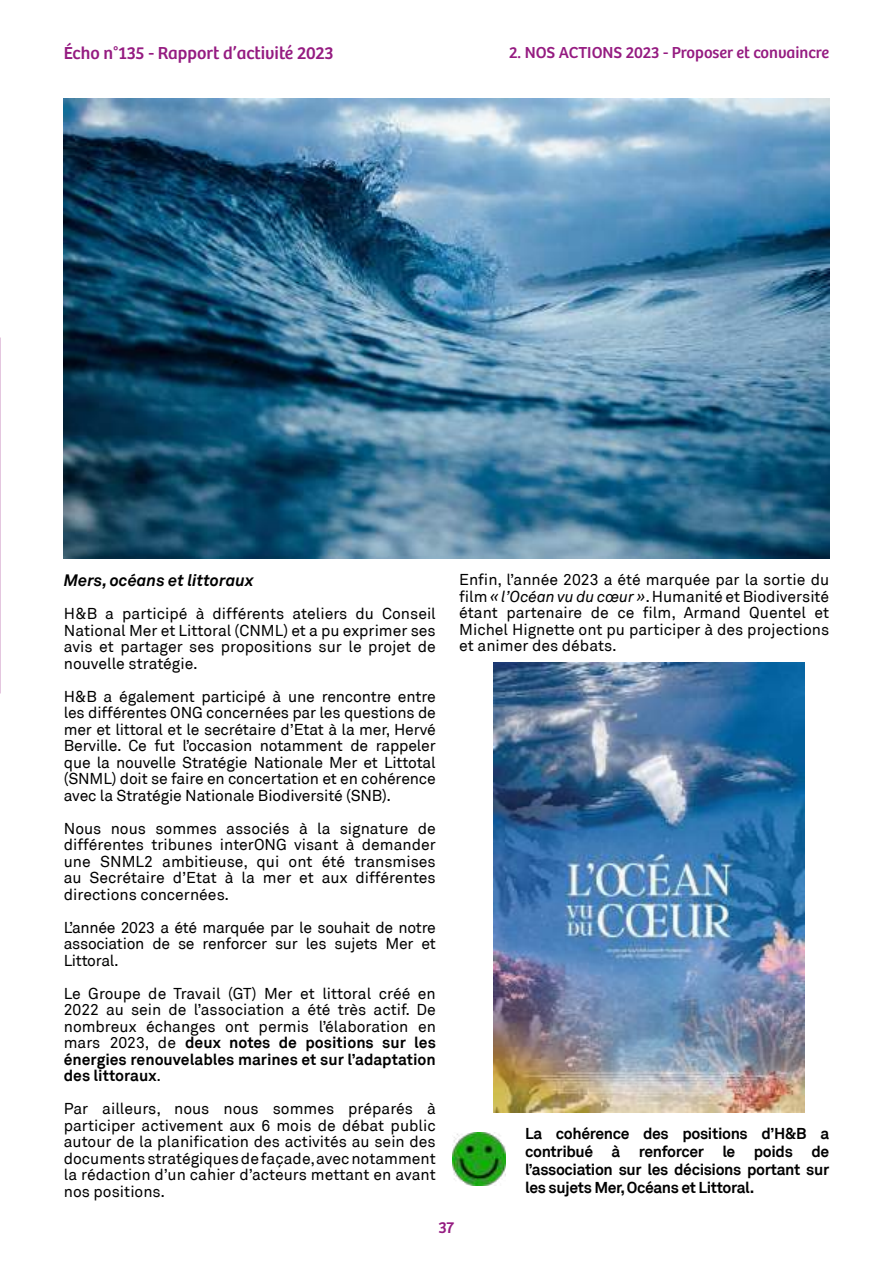
<style>
.page{position:relative;width:893px;height:1263px;background:#fff}
.page>*{position:absolute;margin:0;border:0;box-sizing:border-box;transform-origin:0 0}
.t1{font:18px "Bree";color:#951b81}
.t2{font:16.5px "Bree";color:#951b81}
.t3{font:italic 700 16.5px "Akkurat";color:#000}
.t4{font:15.75px/16.5px "Akkurat";color:#000;text-align:justify}
.t5{font:700 15.75px/18px "Akkurat";letter-spacing:-.025em;color:#000;text-align:justify}
.s1{font-weight:700}
.s2{font-style:italic}
</style>
<div class="page">
<img style="left:64px;top:99px;width:765px;height:459px">
<img style="left:453px;top:1133px;width:52px;height:52px">
<img style="left:493px;top:663px;width:312px;height:450px">
<p class="t1" style="left:64px;top:42px;width:271px">Écho n°135 - Rapport d’activité 2023</p>
<p class="t2" style="left:509px;top:42px;width:322px">2. NOS ACTIONS 2023 - Proposer et convaincre</p>
<p class="t3" style="left:64px;top:570px;width:191px">Mers, océans et littoraux</p>
<p class="t4" style="left:64px;top:606px;width:374px">H&amp;B a participé à différents ateliers du Conseil National Mer et Littoral (CNML) et a pu exprimer ses avis et partager ses propositions sur le projet de nouvelle stratégie.</p>
<p class="t4" style="left:64px;top:688px;width:374px">H&amp;B a également participé à une rencontre entre les différentes ONG concernées par les questions de mer et littoral et le secrétaire d’Etat à la mer, Hervé Berville. Ce fut l’occasion notamment de rappeler que la nouvelle Stratégie Nationale Mer et Littotal (SNML) doit se faire en concertation et en cohérence avec la Stratégie Nationale Biodiversité (SNB).</p>
<p class="t4" style="left:64px;top:820px;width:374px">Nous nous sommes associés à la signature de différentes tribunes interONG visant à demander une SNML2 ambitieuse, qui ont été transmises au Secrétaire d’Etat à la mer et aux différentes directions concernées.</p>
<p class="t4" style="left:64px;top:919px;width:374px">L’année 2023 a été marquée par le souhait de notre association de se renforcer sur les sujets Mer et Littoral.</p>
<p class="t4" style="left:64px;top:985px;width:374px">Le Groupe de Travail (GT) Mer et littoral créé en 2022 au sein de l’association a été très actif. De nombreux échanges ont permis l’élaboration en mars 2023, de <span class="s1">deux notes de positions sur les énergies renouvelables marines et sur l’adaptation des littoraux</span>.</p>
<p class="t4" style="left:64px;top:1101px;width:374px">Par ailleurs, nous nous sommes préparés à participer activement aux 6 mois de débat public autour de la planification des activités au sein des documents stratégiques de façade, avec notamment la rédaction d’un cahier d’acteurs mettant en avant nos positions.</p>
<p class="t4" style="left:459px;top:572px;width:371px">Enfin, l’année 2023 a été marquée par la sortie du film <span class="s2">« l’Océan vu du cœur »</span>. Humanité et Biodiversité étant partenaire de ce film, Armand Quentel et Michel Hignette ont pu participer à des projections et animer des débats.</p>
<p class="t5" style="left:525px;top:1125px;width:306px">La cohérence des positions d’H&amp;B a contribué à renforcer le poids de l’association sur les décisions portant sur les sujets Mer, Océans et Littoral.</p>
<p class="t2" style="left:439px;top:1217px;width:17px">37</p>
</div>
